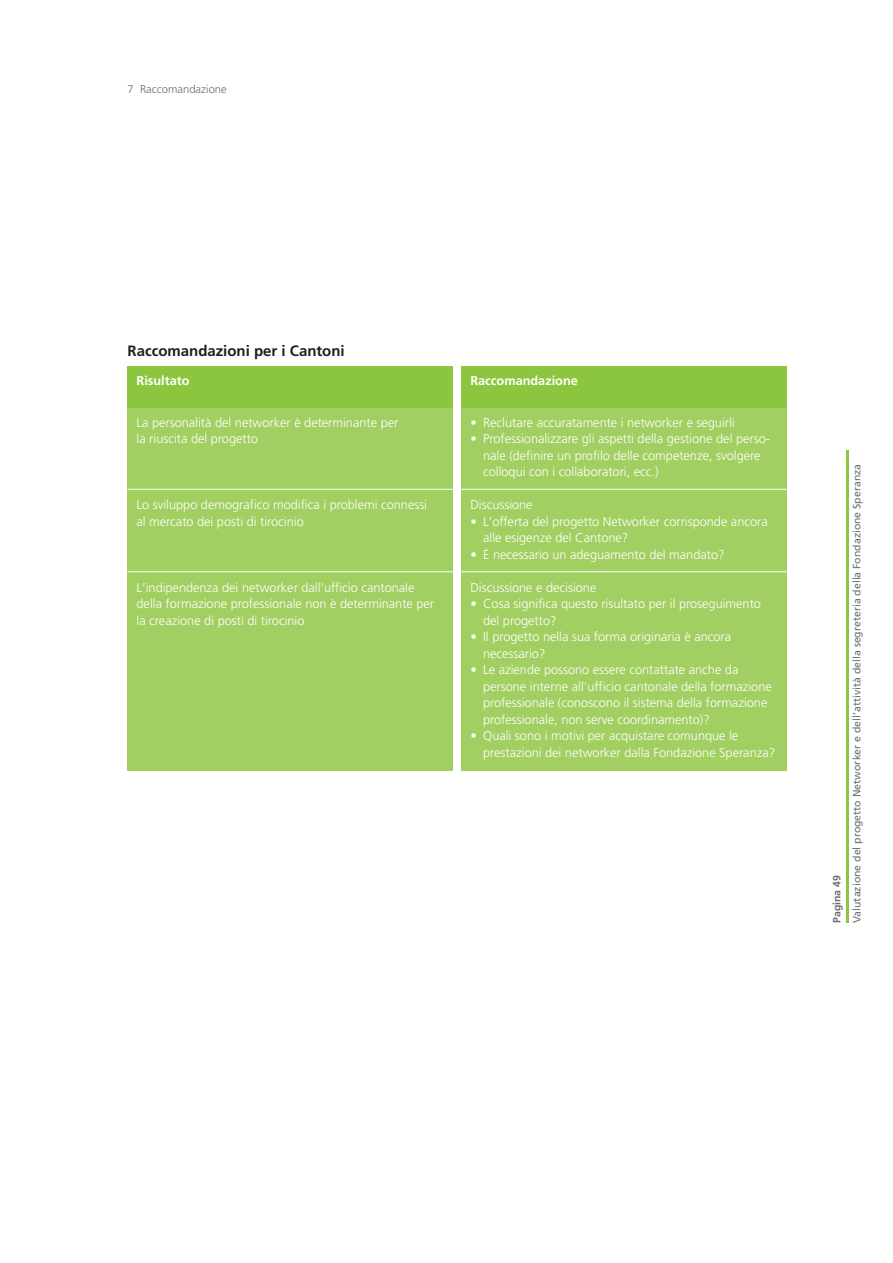
<style>
.page{position:relative;width:893px;height:1263px;background:#fff}
.page>*{position:absolute;margin:0;border:0;box-sizing:border-box;transform-origin:0 0}
.t1{font:700 15px "Frutiger";color:#231f20}
.t2{font:300 12.75px/16.5px "Frutiger";color:#fff}
.t3{font:700 12.75px "Frutiger";color:#fff}
.t4{font:300 11.25px "Frutiger";color:#6c6d70}
.t5{font:10.5px "Frutiger";color:#6c6d70}
.t6{font:700 10.5px "Frutiger";color:#6c6d70}
</style>
<div class="page">
<hr style="left:846px;top:451px;width:2px;height:472px;background:#8bc63e">
<div style="left:128px;top:366px;width:325px;height:42px;background:#8bc63e"></div>
<div style="left:128px;top:408px;width:325px;height:362px;background:#a2cf62"></div>
<hr style="left:128px;top:489px;width:325px;height:1px;background:#fff">
<hr style="left:128px;top:571px;width:325px;height:1px;background:#fff">
<div style="left:461px;top:366px;width:326px;height:42px;background:#8bc63e"></div>
<div style="left:461px;top:408px;width:326px;height:362px;background:#a2cf62"></div>
<hr style="left:461px;top:489px;width:326px;height:1px;background:#fff">
<hr style="left:461px;top:571px;width:326px;height:1px;background:#fff">
<p class="t4" style="left:128px;top:85px;width:101px">7 Raccomandazione</p>
<p class="t1" style="left:128px;top:345px;width:219px">Raccomandazioni per i Cantoni</p>
<p class="t3" style="left:137px;top:375px;width:55px">Risultato</p>
<p class="t2" style="left:137px;top:415px;width:263px">La personalità del networker è determinante per la riuscita del progetto</p>
<p class="t2" style="left:137px;top:497px;width:292px">Lo sviluppo demografico modifica i problemi connessi al mercato dei posti di tirocinio</p>
<p class="t2" style="left:137px;top:580px;width:299px">L’indipendenza dei networker dall’ufficio cantonale della formazione professionale non è determinante per la creazione di posti di tirocinio</p>
<p class="t3" style="left:470px;top:375px;width:109px">Raccomandazione</p>
<p class="t2" style="left:470px;top:415px;width:266px">• Reclutare accuratamente i networker e seguirli</p>
<p class="t2" style="left:483px;top:431px;width:288px;text-indent:-13px">• Professionalizzare gli aspetti della gestione del perso&shy;nale (definire un profilo delle competenze, svolgere colloqui con i collaboratori, ecc.)</p>
<p class="t2" style="left:470px;top:497px;width:64px">Discussione</p>
<p class="t2" style="left:483px;top:514px;width:286px;text-indent:-13px">• L’offerta del progetto Networker corrisponde ancora alle esigenze del Cantone?</p>
<p class="t2" style="left:470px;top:547px;width:256px">• È necessario un adeguamento del mandato?</p>
<p class="t2" style="left:470px;top:580px;width:128px">Discussione e decisione</p>
<p class="t2" style="left:483px;top:596px;width:279px;text-indent:-13px">• Cosa significa questo risultato per il proseguimento del progetto?</p>
<p class="t2" style="left:483px;top:629px;width:250px;text-indent:-13px">• Il progetto nella sua forma originaria è ancora necessario?</p>
<p class="t2" style="left:483px;top:662px;width:290px;text-indent:-13px">• Le aziende possono essere contattate anche da persone interne all’ufficio cantonale della formazione professionale (conoscono il sistema della formazione professionale, non serve coordinamento)?</p>
<p class="t2" style="left:483px;top:728px;width:294px;text-indent:-13px">• Quali sono i motivi per acquistare comunque le prestazioni dei networker dalla Fondazione Speranza?</p>
<p class="t6" style="left:832px;top:923px;width:49px;rotate:-90deg">Pagina 49</p>
<p class="t5" style="left:853px;top:923px;width:461px;rotate:-90deg">Valutazione del progetto Networker e dell’attività della segreteria della Fondazione Speranza</p>
</div>
